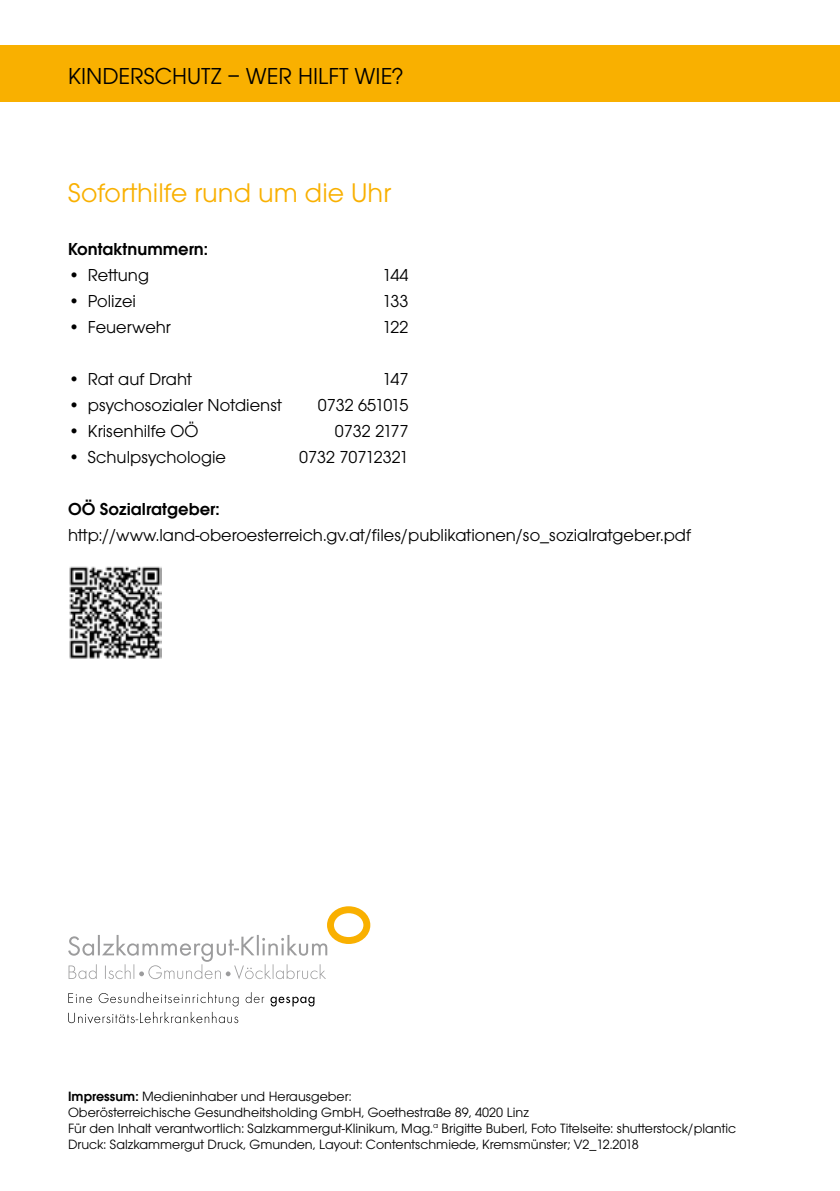
<style>
.page{position:relative;width:840px;height:1191px;background:#fff}
.page>*{position:absolute;margin:0;border:0;box-sizing:border-box;transform-origin:0 0}
.t1{font:28px "Avant Gard";color:#f9b000}
.t2{font:24px "Avant Gard";color:#000}
.t3{font:18px "Avant Gard";color:#000}
.t4{font:600 18px "Avant Gard";color:#000}
.t5{font:18px "Avant Gard";letter-spacing:-.02em;color:#000}
.t6{font:14px/16px "Avant Gard";color:#000}
.s1{font-weight:600}
</style>
<div class="page">
<div style="left:0;top:45px;width:839px;height:57px;background:#f9b000"></div>
<img style="left:69px;top:566px;width:93px;height:93px">
<div style="left:327px;top:906px;width:43px;height:38px;border:7px solid #f9b000;border-radius:50%"></div>
<svg style="left:68px;top:935px;width:259px;height:44px"></svg>
<svg style="left:245px;top:992px;width:19px;height:11px"></svg>
<svg style="left:270px;top:996px;width:44px;height:10px"></svg>
<svg style="left:68px;top:992px;width:170px;height:31px"></svg>
<h2 class="t2" style="left:68px;top:62px;width:337px">KINDERSCHUTZ – WER HILFT WIE?</h2>
<h1 class="t1" style="left:68px;top:177px;width:324px">Soforthilfe rund um die Uhr</h1>
<p class="t4" style="left:68px;top:238px;width:141px">Kontaktnummern:</p>
<p class="t3" style="left:68px;top:264px;width:82px">• Rettung</p>
<p class="t3" style="left:382px;top:264px;width:27px">144</p>
<p class="t3" style="left:68px;top:290px;width:69px">• Polizei</p>
<p class="t3" style="left:382px;top:290px;width:27px">133</p>
<p class="t3" style="left:68px;top:316px;width:104px">• Feuerwehr</p>
<p class="t3" style="left:382px;top:316px;width:28px">122</p>
<p class="t3" style="left:68px;top:368px;width:125px">• Rat auf Draht</p>
<p class="t3" style="left:382px;top:368px;width:27px">147</p>
<p class="t3" style="left:68px;top:394px;width:215px">• psychosozialer Notdienst</p>
<p class="t5" style="left:317px;top:394px;width:92px">0732 651015</p>
<p class="t3" style="left:68px;top:420px;width:132px">• Krisenhilfe OÖ</p>
<p class="t3" style="left:334px;top:420px;width:75px">0732 2177</p>
<p class="t3" style="left:68px;top:446px;width:159px">• Schulpsychologie</p>
<p class="t3" style="left:299px;top:446px;width:111px">0732 70712321</p>
<p class="t4" style="left:68px;top:498px;width:153px">OÖ Sozialratgeber:</p>
<p class="t3" style="left:68px;top:524px;width:624px">http://www.land-oberoesterreich.gv.at/files/publikationen/so_sozialratgeber.pdf</p>
<p class="t6" style="left:68px;top:1088px;width:669px"><span class="s1">Impressum:</span> Medieninhaber und Herausgeber:<br>Oberösterreichische Gesundheitsholding GmbH, Goethestraße 89, 4020 Linz<br>Für den Inhalt verantwortlich: Salzkammergut-Klinikum, Mag.<sup>a</sup> Brigitte Buberl, Foto Titelseite: shutterstock/plantic Druck: Salzkammergut Druck, Gmunden, Layout: Contentschmiede, Kremsmünster; V2_12.2018</p>
</div>
